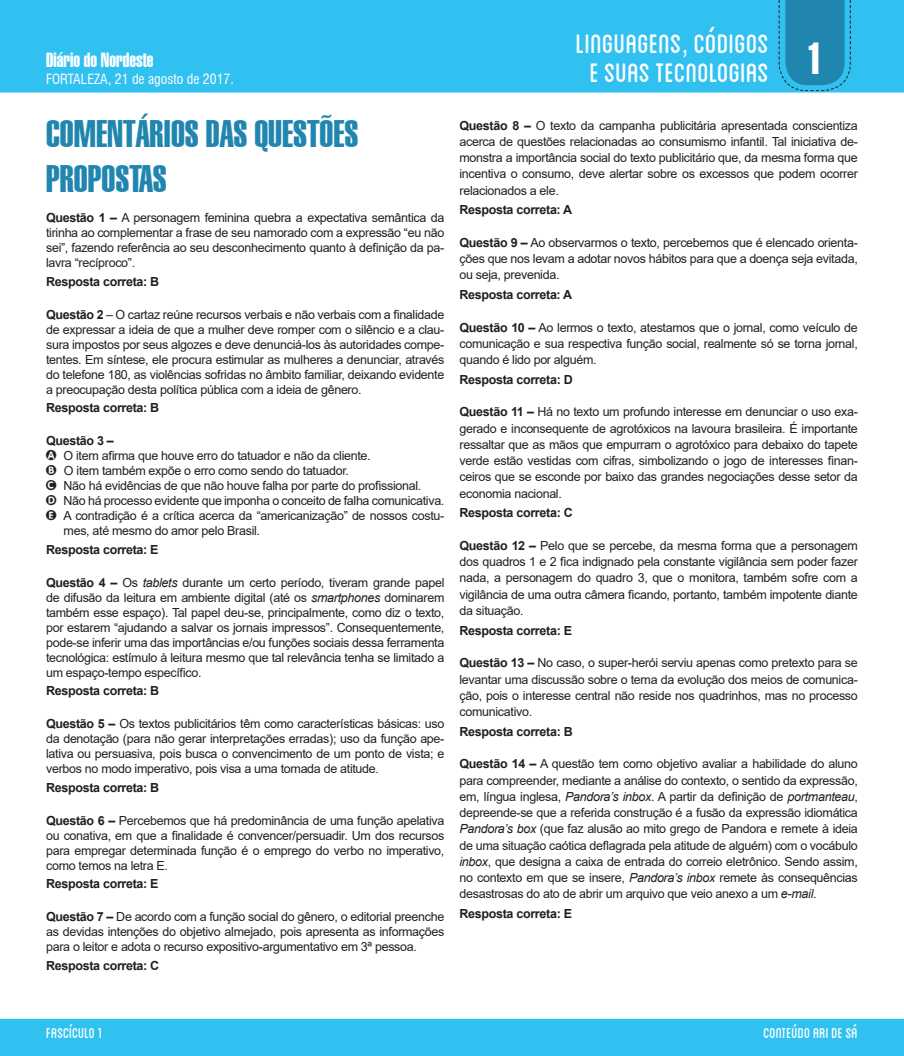
<style>
.page{position:relative;width:904px;height:1056px;background:#fff}
.page>*{position:absolute;margin:0;border:0;box-sizing:border-box;transform-origin:0 0}
.t1{font:43.75px "Helvetica Extra Compressed";color:#fff}
.t2{font:37.5px/28.8px "Blanch Caps";color:#fff;text-align:center}
.t3{font:37.5px/45px "Helvetica Extra Compressed";color:#2186af}
.t4{font:20px "Blanch Caps";color:#fff}
.t5{font:20px "Helvetica Extra Compressed";color:#fff}
.t6{font:condensed 13.75px "Swiss 721 BT";color:#fff}
.t7{font:12.5px/16.2px "Arial";letter-spacing:-.025em;color:#231f20;text-align:justify}
.t8{font:700 12.5px "Arial";letter-spacing:-.025em;color:#231f20}
.s1{font-weight:700}
.s2{font-family:"Circled"}
.s3{font-style:italic}
.s4{font-family:"Arial Narrow";font-size:31.25px}
</style>
<div class="page">
<div style="left:0;top:0;width:904px;height:93px;background:#31c1f1"></div>
<div style="left:0;top:1019px;width:904px;height:37px;background:#31c1f1"></div>
<svg style="left:778px;top:0;width:73px;height:92px;background:#2593bd"></svg>
<h3 class="t5" style="left:46px;top:48px;width:109px">Diário do Nordeste</h3>
<p class="t6" style="left:46px;top:70px;width:189px">FORTALEZA, 21 de agosto de 2017.</p>
<h2 class="t3" style="left:46px;top:111px;width:314px">COMENTÁRIOS DAS QUESTÕES<br>PROPOSTAS</h2>
<p class="t7" style="left:46px;top:210px;width:400px;line-height:15px"><span class="s1">Questão 1 –</span> A personagem feminina quebra a expectativa semântica da tirinha ao complementar a frase de seu namorado com a expressão “eu não sei”, fazendo referência ao seu desconhecimento quanto à definição da pa&shy;lavra “recíproco”.</p>
<p class="t8" style="left:46px;top:273px;width:115px">Resposta correta: B</p>
<p class="t7" style="left:46px;top:307px;width:400px;line-height:15px"><span class="s1">Questão 2</span> – O cartaz reúne recursos verbais e não verbais com a finalidade de expressar a ideia de que a mulher deve romper com o silêncio e a clau&shy;sura impostos por seus algozes e deve denunciá-los às autoridades compe&shy;tentes. Em síntese, ele procura estimular as mulheres a denunciar, através do telefone 180, as violências sofridas no âmbito familiar, deixando evidente a preocupação desta política pública com a ideia de gênero.</p>
<p class="t8" style="left:46px;top:399px;width:115px">Resposta correta: B</p>
<p class="t8" style="left:46px;top:432px;width:69px">Questão 3 –</p>
<p class="t7" style="left:46px;top:448px;width:326px"><span class="s2">A</span> O item afirma que houve erro do tatuador e não da cliente.</p>
<p class="t7" style="left:46px;top:463px;width:304px"><span class="s2">B</span> O item também expõe o erro como sendo do tatuador.</p>
<p class="t7" style="left:46px;top:478px;width:377px"><span class="s2">C</span> Não há evidências de que não houve falha por parte do profissional.</p>
<p class="t7" style="left:46px;top:493px;width:400px"><span class="s2">D</span> Não há processo evidente que imponha o conceito de falha comunicativa.</p>
<p class="t7" style="left:46px;top:508px;width:400px"><span class="s2">E</span> A contradição é a crítica acerca da “americanização” de nossos costu-</p>
<p class="t7" style="left:64px;top:523px;width:198px">mes, até mesmo do amor pelo Brasil.</p>
<p class="t8" style="left:46px;top:541px;width:114px">Resposta correta: E</p>
<p class="t7" style="left:46px;top:575px;width:400px;line-height:15px"><span class="s1">Questão 4 –</span> Os <span class="s3">tablets</span> durante um certo período, tiveram grande papel de difusão da leitura em ambiente digital (até os <span class="s3">smartphones</span> dominarem também esse espaço). Tal papel deu-se, principalmente, como diz o texto, por estarem “ajudando a salvar os jornais impressos”. Consequentemente, pode-se inferir uma das importâncias e/ou funções sociais dessa ferramenta tecnológica: estímulo à leitura mesmo que tal relevância tenha se limitado a um espaço-tempo específico.</p>
<p class="t8" style="left:46px;top:682px;width:115px">Resposta correta: B</p>
<p class="t7" style="left:46px;top:716px;width:400px;line-height:15px"><span class="s1">Questão 5 –</span> Os textos publicitários têm como características básicas: uso da denotação (para não gerar interpretações erradas); uso da função ape&shy;lativa ou persuasiva, pois busca o convencimento de um ponto de vista; e verbos no modo imperativo, pois visa a uma tomada de atitude.</p>
<p class="t8" style="left:46px;top:779px;width:115px">Resposta correta: B</p>
<p class="t7" style="left:46px;top:813px;width:400px;line-height:15px"><span class="s1">Questão 6 –</span> Percebemos que há predominância de uma função apelativa ou conativa, em que a finalidade é convencer/persuadir. Um dos recursos para empregar determinada função é o emprego do verbo no imperativo, como temos na letra E.</p>
<p class="t8" style="left:46px;top:875px;width:114px">Resposta correta: E</p>
<p class="t7" style="left:46px;top:909px;width:400px;line-height:15px"><span class="s1">Questão 7 –</span> De acordo com a função social do gênero, o editorial preenche as devidas intenções do objetivo almejado, pois apresenta as informações para o leitor e adota o recurso expositivo-argumentativo em 3ª pessoa.</p>
<p class="t8" style="left:46px;top:957px;width:115px">Resposta correta: C</p>
<h2 class="t2" style="left:576px;top:28px;width:194px">Linguagens<span class="s4">,</span> códigos e suas tecnologias</h2>
<h1 class="t1" style="left:807px;top:32px;width:18px">1</h1>
<p class="t7" style="left:459px;top:117px;width:400px"><span class="s1">Questão 8 –</span> O texto da campanha publicitária apresentada conscientiza acerca de questões relacionadas ao consumismo infantil. Tal iniciativa de&shy;monstra a importância social do texto publicitário que, da mesma forma que incentiva o consumo, deve alertar sobre os excessos que podem ocorrer relacionados a ele.</p>
<p class="t8" style="left:459px;top:201px;width:114px">Resposta correta: A</p>
<p class="t7" style="left:459px;top:234px;width:400px"><span class="s1">Questão 9 –</span> Ao observarmos o texto, percebemos que é elencado orienta&shy;ções que nos levam a adotar novos hábitos para que a doença seja evitada, ou seja, prevenida.</p>
<p class="t8" style="left:459px;top:286px;width:114px">Resposta correta: A</p>
<p class="t7" style="left:459px;top:319px;width:400px"><span class="s1">Questão 10 –</span> Ao lermos o texto, atestamos que o jornal, como veículo de comunicação e sua respectiva função social, realmente só se torna jornal, quando é lido por alguém.</p>
<p class="t8" style="left:459px;top:371px;width:115px">Resposta correta: D</p>
<p class="t7" style="left:459px;top:404px;width:400px"><span class="s1">Questão 11 –</span> Há no texto um profundo interesse em denunciar o uso exa&shy;gerado e inconsequente de agrotóxicos na lavoura brasileira. É importante ressaltar que as mãos que empurram o agrotóxico para debaixo do tapete verde estão vestidas com cifras, simbolizando o jogo de interesses finan&shy;ceiros que se esconde por baixo das grandes negociações desse setor da economia nacional.</p>
<p class="t8" style="left:459px;top:504px;width:115px">Resposta correta: C</p>
<p class="t7" style="left:459px;top:537px;width:400px"><span class="s1">Questão 12 –</span> Pelo que se percebe, da mesma forma que a personagem dos quadros 1 e 2 fica indignado pela constante vigilância sem poder fazer nada, a personagem do quadro 3, que o monitora, também sofre com a vigilância de uma outra câmera ficando, portanto, também impotente diante da situação.</p>
<p class="t8" style="left:459px;top:622px;width:114px">Resposta correta: E</p>
<p class="t7" style="left:459px;top:655px;width:400px"><span class="s1">Questão 13 –</span> No caso, o super-herói serviu apenas como pretexto para se levantar uma discussão sobre o tema da evolução dos meios de comunica&shy;ção, pois o interesse central não reside nos quadrinhos, mas no processo comunicativo.</p>
<p class="t8" style="left:459px;top:723px;width:115px">Resposta correta: B</p>
<p class="t7" style="left:459px;top:756px;width:400px"><span class="s1">Questão 14 –</span> A questão tem como objetivo avaliar a habilidade do aluno para compreender, mediante a análise do contexto, o sentido da expressão, em, língua inglesa, <span class="s3">Pandora’s inbox</span>. A partir da definição de <span class="s3">portmanteau</span>, depreende-se que a referida construção é a fusão da expressão idiomática <span class="s3">Pandora’s box</span> (que faz alusão ao mito grego de Pandora e remete à ideia de uma situação caótica deflagrada pela atitude de alguém) com o vocábulo <span class="s3">inbox</span>, que designa a caixa de entrada do correio eletrônico. Sendo assim, no contexto em que se insere, <span class="s3">Pandora’s inbox</span> remete às consequências desastrosas do ato de abrir um arquivo que veio anexo a um <span class="s3">e-mail</span>.</p>
<p class="t8" style="left:459px;top:905px;width:114px">Resposta correta: E</p>
<h3 class="t4" style="left:46px;top:1024px;width:58px">Fascículo 1</h3>
<h3 class="t4" style="left:763px;top:1024px;width:96px">CONTEÚDO ARI DE SÁ</h3>
</div>
